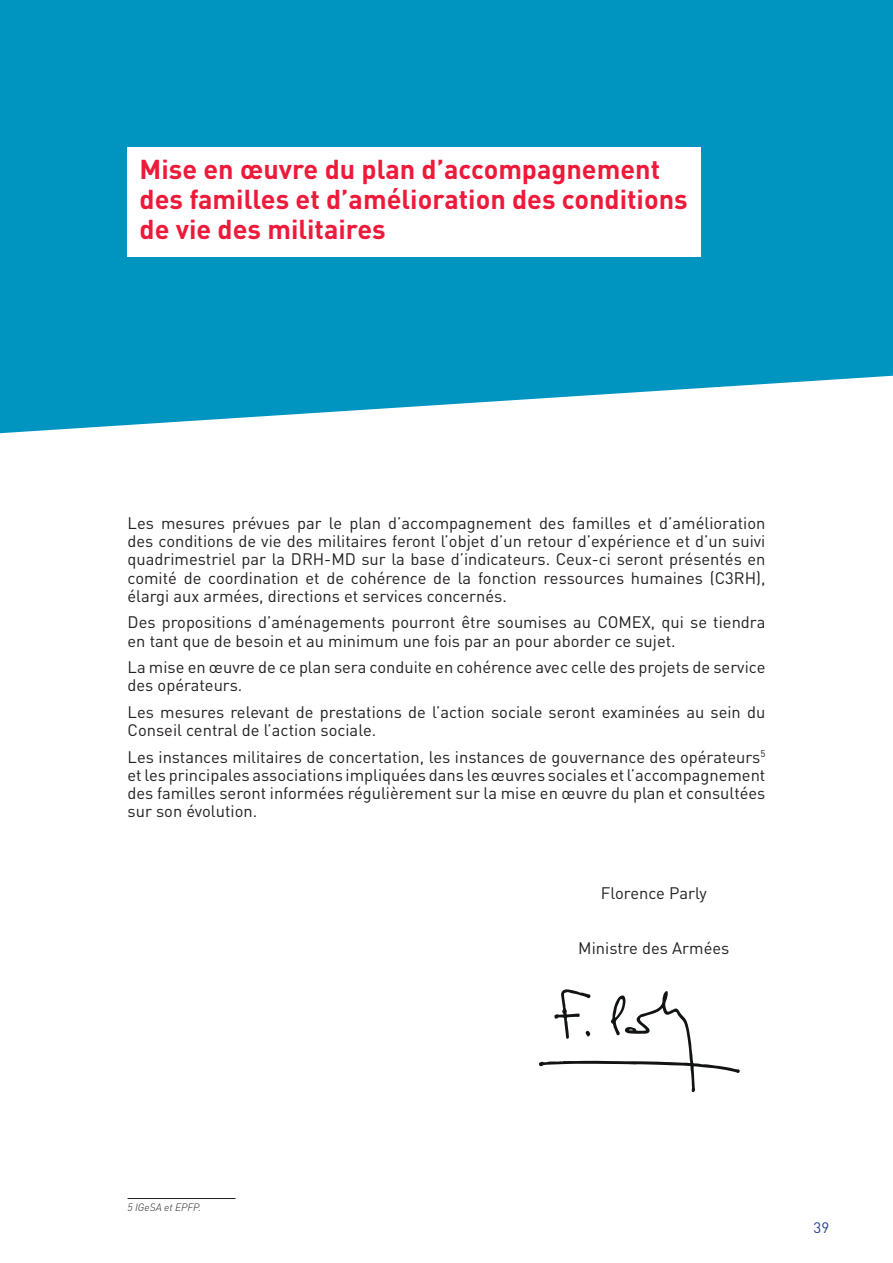
<style>
.page{position:relative;width:893px;height:1263px;background:#fff}
.page>*{position:absolute;margin:0;border:0;box-sizing:border-box;transform-origin:0 0}
.t1{font:700 27px/29.7px "DIN Pro";color:#ed1a3a}
.t2{font:16.5px/18.1px "DIN Pro";color:#231f20}
.t3{font:15px "DIN Pro";color:#253f8e}
.t4{font:italic 300 10.5px "DIN Pro";color:#231f20}
</style>
<div class="page">
<hr style="left:128px;top:1198px;width:108px;height:1px;background:#231f20">
<svg style="left:0;top:0;width:893px;height:433px;background:#149cc6"></svg>
<div style="left:127px;top:147px;width:573px;height:109px;background:#fff"></div>
<svg style="left:539px;top:989px;width:201px;height:103px"></svg>
<h1 class="t1" style="left:140px;top:151px;width:550px">Mise en œuvre du plan d’accompagnement des familles et d’amélioration des conditions de vie des militaires</h1>
<p class="t2" style="left:128px;top:512px;width:639px;text-align:justify">Les mesures prévues par le plan d’accompagnement des familles et d’amélioration des conditions de vie des militaires feront l’objet d’un retour d’expérience et d’un suivi quadrimestriel par la DRH-MD sur la base d’indicateurs. Ceux-ci seront présentés en comité de coordination et de cohérence de la fonction ressources humaines (C3RH), élargi aux armées, directions et services concernés.</p>
<p class="t2" style="left:128px;top:612px;width:639px">Des propositions d’aménagements pourront être soumises au COMEX, qui se tiendra en tant que de besoin et au minimum une fois par an pour aborder ce sujet.</p>
<p class="t2" style="left:128px;top:656px;width:639px">La mise en œuvre de ce plan sera conduite en cohérence avec celle des projets de service des opérateurs.</p>
<p class="t2" style="left:128px;top:701px;width:639px">Les mesures relevant de prestations de l’action sociale seront examinées au sein du<br>Conseil central de l’action sociale.</p>
<p class="t2" style="left:128px;top:746px;width:639px;text-align:justify">Les instances militaires de concertation, les instances de gouvernance des opérateurs<sup>5 </sup>et les principales associations impliquées dans les œuvres sociales et l’accompagnement des familles seront informées régulièrement sur la mise en œuvre du plan et consultées sur son évolution.</p>
<p class="t2" style="left:601px;top:882px;width:107px">Florence Parly</p>
<p class="t2" style="left:578px;top:937px;width:153px">Ministre des Armées</p>
<p class="t4" style="left:128px;top:1199px;width:75px">5 IGeSA et EPFP.</p>
<p class="t3" style="left:813px;top:1216px;width:17px">39</p>
</div>
